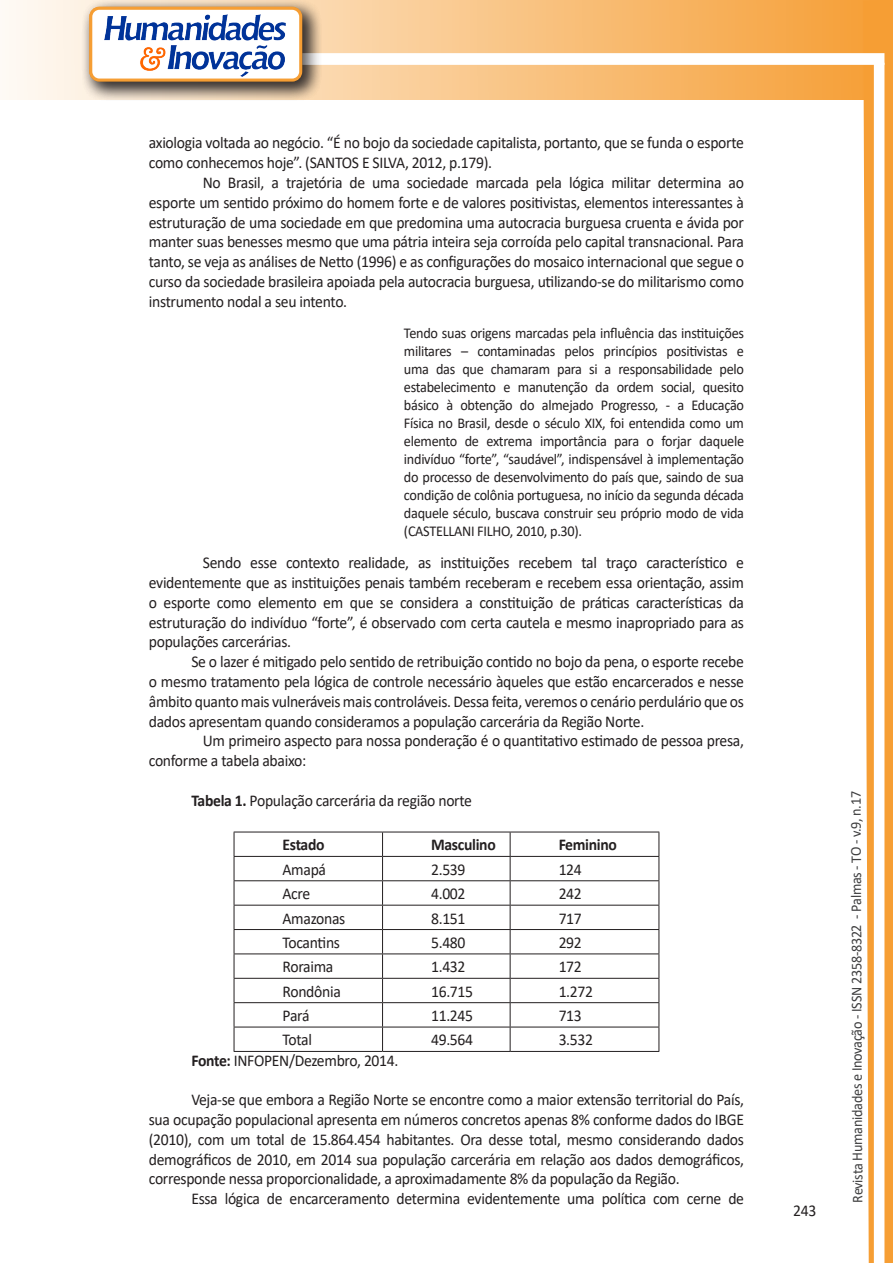
<style>
.page{position:relative;width:893px;height:1263px;background:#fff}
.page>*{position:absolute;margin:0;border:0;box-sizing:border-box;transform-origin:0 0}
.texto{font:16.5px/19.8px "Calibri";letter-spacing:-.02em;color:#231f20;text-align:justify;scale:.95 1}
.texto-2{font:700 16.5px "Calibri";letter-spacing:-.02em;color:#231f20;scale:.95 1}
.citacao{font:15px/18px "Calibri";letter-spacing:-.02em;color:#231f20;text-align:justify;scale:.95 1}
.t1{font:15px "Calibri";letter-spacing:-.025em;color:#3e3e3f;scale:.95 1}
.s1{font-weight:700}
</style>
<div class="page">
<svg style="left:5px;top:0;width:858px;height:100px;background:#f9c484"></svg>
<div style="left:302px;top:53px;width:582px;height:12px;background:#fff;border:2px solid #fff"></div>
<svg style="left:863px;top:0;width:30px;height:1263px"></svg>
<div style="left:81px;top:0;width:241px;height:102px;background:#231f20;opacity:.75"></div>
<div style="left:91px;top:8px;width:210px;height:72px;background:#fff;border-radius:9px"></div>
<img style="left:104px;top:14px;width:181px;height:62px">
<div style="left:89px;top:7px;width:213px;height:75px;border:3px solid #f69e34;border-radius:9px"></div>
<hr style="left:234px;top:832px;width:149px;height:1px;background:#231f20">
<hr style="left:383px;top:832px;width:127px;height:1px;background:#231f20">
<hr style="left:510px;top:832px;width:149px;height:1px;background:#231f20">
<hr style="left:234px;top:856px;width:149px;height:1px;background:#231f20">
<hr style="left:383px;top:856px;width:127px;height:1px;background:#231f20">
<hr style="left:510px;top:856px;width:149px;height:1px;background:#231f20">
<hr style="left:234px;top:880px;width:149px;height:1px;background:#231f20">
<hr style="left:383px;top:880px;width:127px;height:1px;background:#231f20">
<hr style="left:510px;top:880px;width:149px;height:1px;background:#231f20">
<hr style="left:234px;top:905px;width:149px;height:1px;background:#231f20">
<hr style="left:383px;top:905px;width:127px;height:1px;background:#231f20">
<hr style="left:510px;top:905px;width:149px;height:1px;background:#231f20">
<hr style="left:234px;top:929px;width:149px;height:1px;background:#231f20">
<hr style="left:383px;top:929px;width:127px;height:1px;background:#231f20">
<hr style="left:510px;top:929px;width:149px;height:1px;background:#231f20">
<hr style="left:234px;top:953px;width:149px;height:1px;background:#231f20">
<hr style="left:383px;top:953px;width:127px;height:1px;background:#231f20">
<hr style="left:510px;top:953px;width:149px;height:1px;background:#231f20">
<hr style="left:234px;top:978px;width:149px;height:1px;background:#231f20">
<hr style="left:383px;top:978px;width:127px;height:1px;background:#231f20">
<hr style="left:510px;top:978px;width:149px;height:1px;background:#231f20">
<hr style="left:234px;top:1002px;width:149px;height:1px;background:#231f20">
<hr style="left:383px;top:1002px;width:127px;height:1px;background:#231f20">
<hr style="left:510px;top:1002px;width:149px;height:1px;background:#231f20">
<hr style="left:234px;top:1027px;width:149px;height:1px;background:#231f20">
<svg style="left:234px;top:832px;width:1px;height:219px"></svg>
<hr style="left:383px;top:1027px;width:127px;height:1px;background:#231f20">
<svg style="left:382px;top:832px;width:1px;height:219px"></svg>
<hr style="left:510px;top:1027px;width:149px;height:1px;background:#231f20">
<svg style="left:510px;top:832px;width:1px;height:219px"></svg>
<svg style="left:659px;top:832px;width:1px;height:219px"></svg>
<hr style="left:234px;top:1051px;width:149px;height:1px;background:#231f20">
<hr style="left:383px;top:1051px;width:127px;height:1px;background:#231f20">
<hr style="left:510px;top:1051px;width:149px;height:1px;background:#231f20">
<p class="texto" style="left:149px;top:133px;width:628px">axiologia voltada ao negócio. “É no bojo da sociedade capitalista, portanto, que se funda o esporte como conhecemos hoje”. (SANTOS E SILVA, 2012, p.179).</p>
<p class="texto" style="left:149px;top:172px;width:628px;text-indent:54px">No Brasil, a trajetória de uma sociedade marcada pela lógica militar determina ao esporte um sentido próximo do homem forte e de valores positivistas, elementos interessantes à estruturação de uma sociedade em que predomina uma autocracia burguesa cruenta e ávida por manter suas benesses mesmo que uma pátria inteira seja corroída pelo capital transnacional. Para tanto, se veja as análises de Netto (1996) e as configurações do mosaico internacional que segue o curso da sociedade brasileira apoiada pela autocracia burguesa, utilizando-se do militarismo como instrumento nodal a seu intento.</p>
<p class="citacao" style="left:404px;top:323px;width:360px">Tendo suas origens marcadas pela influência das instituições militares – contaminadas pelos princípios positivistas e uma das que chamaram para si a responsabilidade pelo estabelecimento e manutenção da ordem social, quesito básico à obtenção do almejado Progresso, - a Educação Física no Brasil, desde o século XIX, foi entendida como um elemento de extrema importância para o forjar daquele indivíduo “forte”, “saudável”, indispensável à implementação do processo de desenvolvimento do país que, saindo de sua condição de colônia portuguesa, no início da segunda década daquele século, buscava construir seu próprio modo de vida (CASTELLANI FILHO, 2010, p.30).</p>
<p class="texto" style="left:149px;top:552px;width:628px;text-indent:54px">Sendo esse contexto realidade, as instituições recebem tal traço característico e evidentemente que as instituições penais também receberam e recebem essa orientação, assim o esporte como elemento em que se considera a constituição de práticas características da estruturação do indivíduo “forte”, é observado com certa cautela e mesmo inapropriado para as populações carcerárias.</p>
<p class="texto" style="left:149px;top:651px;width:628px;text-indent:43px">Se o lazer é mitigado pelo sentido de retribuição contido no bojo da pena, o esporte recebe o mesmo tratamento pela lógica de controle necessário àqueles que estão encarcerados e nesse âmbito quanto mais vulneráveis mais controláveis. Dessa feita, veremos o cenário perdulário que os dados apresentam quando consideramos a população carcerária da Região Norte.</p>
<p class="texto" style="left:149px;top:731px;width:628px;text-indent:54px">Um primeiro aspecto para nossa ponderação é o quantitativo estimado de pessoa presa, conforme a tabela abaixo:</p>
<p class="texto" style="left:191px;top:790px;width:297px"><span class="s1">Tabela 1.</span> População carcerária da região norte</p>
<p class="texto-2" style="left:283px;top:833px;width:46px">Estado</p>
<p class="texto-2" style="left:431px;top:833px;width:70px">Masculino</p>
<p class="texto-2" style="left:559px;top:833px;width:63px">Feminino</p>
<p class="texto" style="left:283px;top:859px;width:47px">Amapá</p>
<p class="texto" style="left:431px;top:859px;width:38px">2.539</p>
<p class="texto" style="left:559px;top:859px;width:26px">124</p>
<p class="texto" style="left:283px;top:883px;width:31px">Acre</p>
<p class="texto" style="left:431px;top:883px;width:38px">4.002</p>
<p class="texto" style="left:559px;top:883px;width:26px">242</p>
<p class="texto" style="left:283px;top:908px;width:68px">Amazonas</p>
<p class="texto" style="left:431px;top:908px;width:38px">8.151</p>
<p class="texto" style="left:559px;top:908px;width:26px">717</p>
<p class="texto" style="left:283px;top:932px;width:62px">Tocantins</p>
<p class="texto" style="left:431px;top:932px;width:38px">5.480</p>
<p class="texto" style="left:559px;top:932px;width:26px">292</p>
<p class="texto" style="left:283px;top:956px;width:55px">Roraima</p>
<p class="texto" style="left:431px;top:956px;width:38px">1.432</p>
<p class="texto" style="left:559px;top:956px;width:26px">172</p>
<p class="texto" style="left:283px;top:981px;width:63px">Rondônia</p>
<p class="texto" style="left:431px;top:981px;width:46px">16.715</p>
<p class="texto" style="left:559px;top:981px;width:38px">1.272</p>
<p class="texto" style="left:283px;top:1005px;width:30px">Pará</p>
<p class="texto" style="left:431px;top:1005px;width:46px">11.245</p>
<p class="texto" style="left:559px;top:1005px;width:26px">713</p>
<p class="texto" style="left:283px;top:1030px;width:32px">Total</p>
<p class="texto" style="left:431px;top:1030px;width:46px">49.564</p>
<p class="texto" style="left:559px;top:1030px;width:38px">3.532</p>
<p class="texto" style="left:191px;top:1050px;width:220px"><span class="s1">Fonte:</span> INFOPEN/Dezembro, 2014.</p>
<p class="texto" style="left:149px;top:1089px;width:628px;text-indent:43px">Veja-se que embora a Região Norte se encontre como a maior extensão territorial do País, sua ocupação populacional apresenta em números concretos apenas 8% conforme dados do IBGE (2010), com um total de 15.864.454 habitantes. Ora desse total, mesmo considerando dados demográficos de 2010, em 2014 sua população carcerária em relação aos dados demográficos, corresponde nessa proporcionalidade, a aproximadamente 8% da população da Região.</p>
<p class="texto" style="left:191px;top:1188px;width:583px">Essa lógica de encarceramento determina evidentemente uma política com cerne de</p>
<p class="texto" style="left:793px;top:1200px;width:26px">243</p>
<p class="t1" style="left:846px;top:1203px;width:435px;rotate:-90deg">Revista Humanidades e Inovação - ISSN 2358-8322 - Palmas - TO - v.9, n.17</p>
</div>
